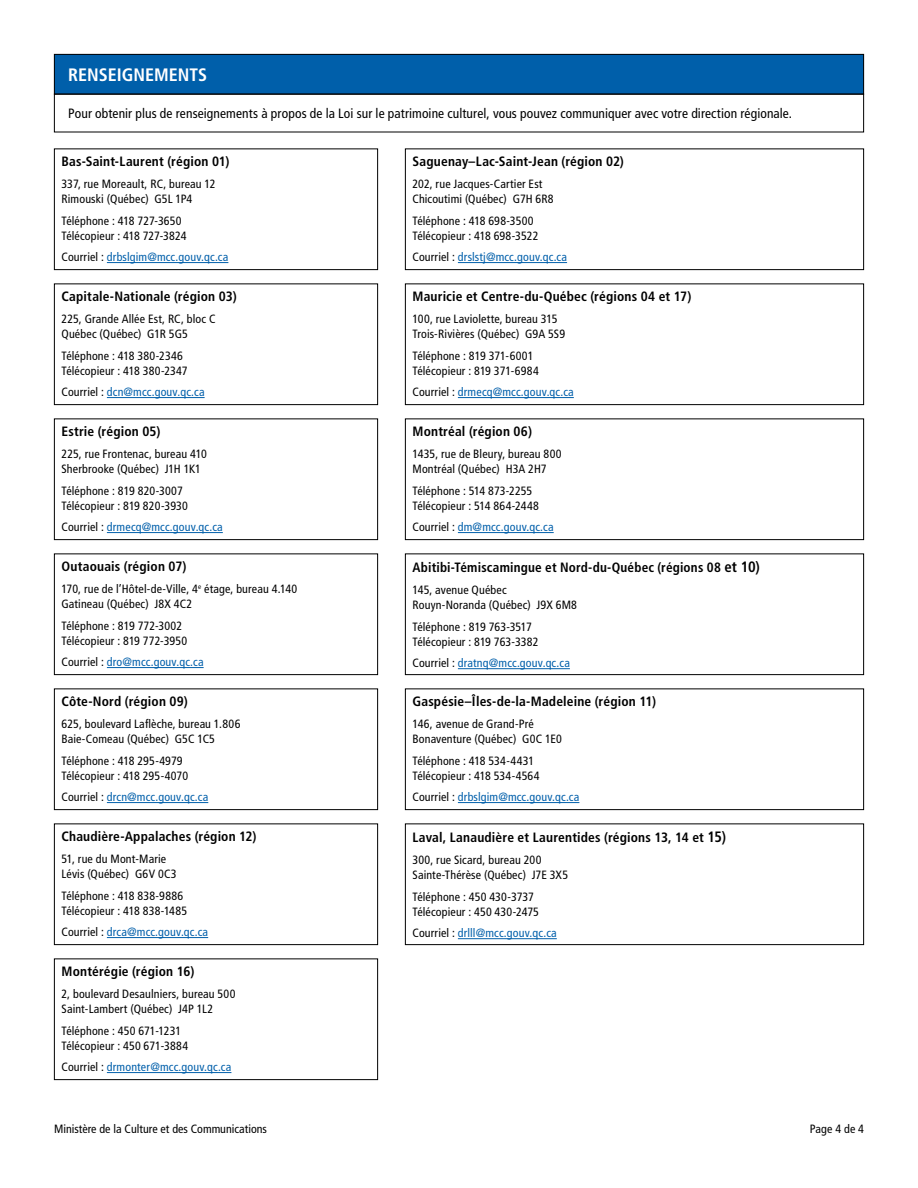
<style>
.page{position:relative;width:918px;height:1188px;background:#fff}
.page>*{position:absolute;margin:0;border:0;box-sizing:border-box;transform-origin:0 0}
.t1{font:700 condensed 18px "Frutiger LT Std";color:#fff}
.t2{font:700 condensed 13.5px "Frutiger LT Std";letter-spacing:.015em;color:#000}
.t3{font:condensed 13.5px "Frutiger LT Std";letter-spacing:.005em;color:#000}
.t4{font:condensed 12px/15px "Frutiger LT Std";letter-spacing:.01em;color:#000}
.t5{font:condensed 12px "Frutiger LT Std";letter-spacing:.01em;color:#005faa}
.s1{color:#000}
.s2{font-size:15px}
</style>
<div class="page">
<div style="left:54px;top:54px;width:810px;height:40px;background:#005faa"></div>
<div style="left:54px;top:54px;width:810px;height:40px;border:1px solid #000"></div>
<div style="left:54px;top:94px;width:810px;height:38px;border:1px solid #000"></div>
<hr style="left:107px;top:262px;width:121px;height:1px;background:#005faa">
<div style="left:54px;top:148px;width:324px;height:122px;border:1px solid #000"></div>
<hr style="left:458px;top:262px;width:109px;height:1px;background:#005faa">
<div style="left:405px;top:148px;width:459px;height:122px;border:1px solid #000"></div>
<hr style="left:107px;top:397px;width:98px;height:1px;background:#005faa">
<div style="left:54px;top:284px;width:324px;height:121px;border:1px solid #000"></div>
<hr style="left:458px;top:397px;width:116px;height:1px;background:#005faa">
<div style="left:405px;top:284px;width:459px;height:121px;border:1px solid #000"></div>
<hr style="left:107px;top:532px;width:116px;height:1px;background:#005faa">
<div style="left:54px;top:418px;width:324px;height:122px;border:1px solid #000"></div>
<hr style="left:458px;top:532px;width:96px;height:1px;background:#005faa">
<div style="left:405px;top:418px;width:459px;height:122px;border:1px solid #000"></div>
<hr style="left:107px;top:667px;width:97px;height:1px;background:#005faa">
<div style="left:54px;top:554px;width:324px;height:121px;border:1px solid #000"></div>
<hr style="left:458px;top:668px;width:112px;height:1px;background:#005faa">
<div style="left:405px;top:554px;width:459px;height:121px;border:1px solid #000"></div>
<hr style="left:107px;top:802px;width:101px;height:1px;background:#005faa">
<div style="left:54px;top:688px;width:324px;height:122px;border:1px solid #000"></div>
<hr style="left:458px;top:802px;width:121px;height:1px;background:#005faa">
<div style="left:405px;top:688px;width:459px;height:122px;border:1px solid #000"></div>
<hr style="left:107px;top:937px;width:101px;height:1px;background:#005faa">
<div style="left:54px;top:824px;width:324px;height:121px;border:1px solid #000"></div>
<hr style="left:458px;top:938px;width:99px;height:1px;background:#005faa">
<div style="left:405px;top:824px;width:459px;height:121px;border:1px solid #000"></div>
<hr style="left:107px;top:1072px;width:124px;height:1px;background:#005faa">
<div style="left:54px;top:958px;width:324px;height:122px;border:1px solid #000"></div>
<h2 class="t1" style="left:68px;top:64px;width:140px">RENSEIGNEMENTS</h2>
<p class="t3" style="left:68px;top:106px;width:725px">Pour obtenir plus de renseignements à propos de la Loi sur le patrimoine culturel, vous pouvez communiquer avec votre direction régionale.</p>
<p class="t2" style="left:62px;top:153px;width:169px">Bas-Saint-Laurent (région 01)</p>
<p class="t4" style="left:62px;top:176px;width:156px">337, rue Moreault, RC, bureau 12<br>Rimouski (Québec) G5L 1P4</p>
<p class="t4" style="left:62px;top:213px;width:127px">Téléphone : 418 727-3650<br>Télécopieur : 418 727-3824</p>
<p class="t5" style="left:62px;top:250px;width:168px"><span class="s1">Courriel :</span> drbslgim@mcc.gouv.qc.ca</p>
<p class="t2" style="left:412px;top:153px;width:213px">Saguenay–Lac-Saint-Jean (région 02)</p>
<p class="t4" style="left:412px;top:176px;width:143px">202, rue Jacques-Cartier Est<br>Chicoutimi (Québec) G7H 6R8</p>
<p class="t4" style="left:412px;top:213px;width:127px">Téléphone : 418 698-3500<br>Télécopieur : 418 698-3522</p>
<p class="t5" style="left:412px;top:250px;width:156px"><span class="s1">Courriel :</span> drslstj@mcc.gouv.qc.ca</p>
<p class="t2" style="left:62px;top:288px;width:177px">Capitale-Nationale (région 03)</p>
<p class="t4" style="left:62px;top:311px;width:156px">225, Grande Allée Est, RC, bloc C<br>Québec (Québec) G1R 5G5</p>
<p class="t4" style="left:62px;top:348px;width:128px">Téléphone : 418 380-2346<br>Télécopieur : 418 380-2347</p>
<p class="t5" style="left:62px;top:385px;width:145px"><span class="s1">Courriel :</span> dcn@mcc.gouv.qc.ca</p>
<p class="t2" style="left:62px;top:423px;width:101px">Estrie (région 05)</p>
<p class="t4" style="left:62px;top:446px;width:147px">225, rue Frontenac, bureau 410<br>Sherbrooke (Québec) J1H 1K1</p>
<p class="t4" style="left:62px;top:483px;width:128px">Téléphone : 819 820-3007<br>Télécopieur : 819 820-3930</p>
<p class="t5" style="left:62px;top:520px;width:163px"><span class="s1">Courriel :</span> drmecq@mcc.gouv.qc.ca</p>
<p class="t2" style="left:62px;top:558px;width:127px">Outaouais (région 07)</p>
<p class="t4" style="left:61px;top:581px;width:237px">170, rue de l’Hôtel-de-Ville, 4<sup>e</sup> étage, bureau 4.140<br>Gatineau (Québec) J8X 4C2</p>
<p class="t4" style="left:61px;top:618px;width:127px">Téléphone : 819 772-3002<br>Télécopieur : 819 772-3950</p>
<p class="t5" style="left:61px;top:655px;width:144px"><span class="s1">Courriel :</span> dro@mcc.gouv.qc.ca</p>
<p class="t2" style="left:62px;top:693px;width:128px">Côte-Nord (région 09)</p>
<p class="t4" style="left:62px;top:716px;width:180px">625, boulevard Laflèche, bureau 1.806<br>Baie-Comeau (Québec) G5C 1C5</p>
<p class="t4" style="left:62px;top:753px;width:128px">Téléphone : 418 295-4979<br>Télécopieur : 418 295-4070</p>
<p class="t5" style="left:62px;top:790px;width:148px"><span class="s1">Courriel :</span> drcn@mcc.gouv.qc.ca</p>
<p class="t2" style="left:62px;top:828px;width:196px">Chaudière-Appalaches (région 12)</p>
<p class="t4" style="left:62px;top:851px;width:117px">51, rue du Mont-Marie<br>Lévis (Québec) G6V 0C3</p>
<p class="t4" style="left:62px;top:888px;width:127px">Téléphone : 418 838-9886<br>Télécopieur : 418 838-1485</p>
<p class="t5" style="left:62px;top:925px;width:148px"><span class="s1">Courriel :</span> drca@mcc.gouv.qc.ca</p>
<p class="t2" style="left:62px;top:963px;width:135px">Montérégie (région 16)</p>
<p class="t4" style="left:62px;top:986px;width:176px">2, boulevard Desaulniers, bureau 500<br>Saint-Lambert (Québec) J4P 1L2</p>
<p class="t4" style="left:62px;top:1023px;width:128px">Téléphone : 450 671-1231<br>Télécopieur : 450 671-3884</p>
<p class="t5" style="left:62px;top:1060px;width:171px"><span class="s1">Courriel :</span> drmonter@mcc.gouv.qc.ca</p>
<p class="t2" style="left:412px;top:288px;width:280px">Mauricie et Centre-du-Québec (régions 04 et 17)</p>
<p class="t4" style="left:412px;top:311px;width:154px">100, rue Laviolette, bureau 315<br>Trois-Rivières (Québec) G9A 5S9</p>
<p class="t4" style="left:412px;top:348px;width:128px">Téléphone : 819 371-6001<br>Télécopieur : 819 371-6984</p>
<p class="t5" style="left:412px;top:385px;width:163px"><span class="s1">Courriel :</span> drmecq@mcc.gouv.qc.ca</p>
<p class="t2" style="left:412px;top:423px;width:121px">Montréal (région 06)</p>
<p class="t4" style="left:412px;top:446px;width:151px">1435, rue de Bleury, bureau 800<br>Montréal (Québec) H3A 2H7</p>
<p class="t4" style="left:412px;top:483px;width:128px">Téléphone : 514 873-2255<br>Télécopieur : 514 864-2448</p>
<p class="t5" style="left:412px;top:520px;width:143px"><span class="s1">Courriel :</span> dm@mcc.gouv.qc.ca</p>
<p class="t2" style="left:412px;top:560px;width:349px">Abitibi-Témiscamingue et Nord-du-Québec (régions 08 <span class="s2">et 10)</span></p>
<p class="t4" style="left:412px;top:582px;width:166px">145, avenue Québec<br>Rouyn-Noranda (Québec) J9X 6M8</p>
<p class="t4" style="left:412px;top:619px;width:128px">Téléphone : 819 763-3517<br>Télécopieur : 819 763-3382</p>
<p class="t5" style="left:412px;top:656px;width:159px"><span class="s1">Courriel :</span> dratnq@mcc.gouv.qc.ca</p>
<p class="t2" style="left:412px;top:693px;width:245px">Gaspésie–Îles-de-la-Madeleine (région 11)</p>
<p class="t4" style="left:412px;top:716px;width:151px">146, avenue de Grand-Pré<br>Bonaventure (Québec) G0C 1E0</p>
<p class="t4" style="left:412px;top:753px;width:129px">Téléphone : 418 534-4431<br>Télécopieur : 418 534-4564</p>
<p class="t5" style="left:412px;top:790px;width:168px"><span class="s1">Courriel :</span> drbslgim@mcc.gouv.qc.ca</p>
<p class="t2" style="left:412px;top:830px;width:315px">Laval, Lanaudière et Laurentides (régions 13, 14 et <span class="s2">15)</span></p>
<p class="t4" style="left:412px;top:852px;width:157px">300, rue Sicard, bureau 200<br>Sainte-Thérèse (Québec) J7E 3X5</p>
<p class="t4" style="left:412px;top:889px;width:128px">Téléphone : 450 430-3737<br>Télécopieur : 450 430-2475</p>
<p class="t5" style="left:412px;top:926px;width:146px"><span class="s1">Courriel :</span> drlll@mcc.gouv.qc.ca</p>
<p class="t4" style="left:54px;top:1122px;width:215px">Ministère de la Culture et des Communications</p>
<p class="t4" style="left:810px;top:1122px;width:56px">Page 4 de 4</p>
</div>
